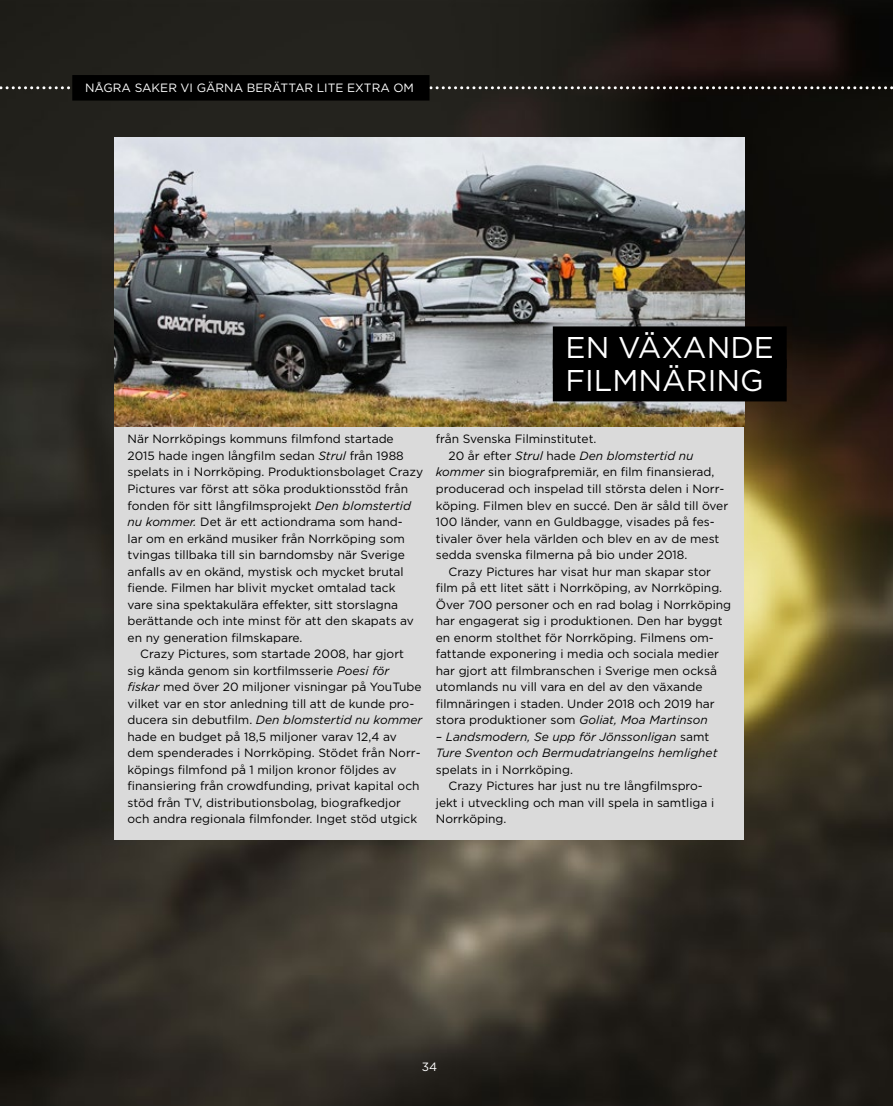
<style>
.page{position:relative;width:893px;height:1106px;background:#fff}
.page>*{position:absolute;margin:0;border:0;box-sizing:border-box;transform-origin:0 0}
.t1{font:30px/33px "Gotham";color:#fff}
.t2{font:12px "Gotham";color:#000}
.t3{font:italic 12px/16.5px "Gotham";color:#000}
.t4{font:12px "Gotham";color:#fff}
.s1{font-style:italic}
.s2{font-style:normal}
</style>
<div class="page">
<img style="left:0;top:0;width:893px;height:1106px">
<svg style="left:0;top:86px;width:893px;height:3px"></svg>
<img style="left:115px;top:137px;width:629px;height:290px">
<div style="left:115px;top:427px;width:629px;height:412px;background:#dadada"></div>
<div style="left:553px;top:326px;width:234px;height:42px;background:#000"></div>
<div style="left:553px;top:359px;width:234px;height:42px;background:#000"></div>
<div style="left:72px;top:75px;width:357px;height:26px;background:#000"></div>
<p class="t4" style="left:85px;top:80px;width:331px">NÅGRA SAKER VI GÄRNA BERÄTTAR LITE EXTRA OM</p>
<h1 class="t1" style="left:566px;top:330px;width:210px">EN VÄXANDE<br>FILMNÄRING</h1>
<p class="t2" style="left:128px;top:431px;width:268px">När Norrköpings kommuns filmfond startade</p>
<p class="t2" style="left:128px;top:448px;width:278px">2015 hade ingen långfilm sedan <span class="s1">Strul</span> från 1988</p>
<p class="t2" style="left:128px;top:464px;width:297px">spelats in i Norrköping. Produktionsbolaget Crazy</p>
<p class="t2" style="left:128px;top:481px;width:282px">Pictures var först att söka produktionsstöd från</p>
<p class="t2" style="left:128px;top:497px;width:285px">fonden för sitt långfilmsprojekt <span class="s1">Den blomstertid</span></p>
<p class="t2" style="left:128px;top:514px;width:277px"><span class="s1">nu kommer.</span> Det är ett actiondrama som hand-</p>
<p class="t2" style="left:128px;top:530px;width:279px">lar om en erkänd musiker från Norrköping som</p>
<p class="t2" style="left:128px;top:547px;width:279px">tvingas tillbaka till sin barndomsby när Sverige</p>
<p class="t2" style="left:128px;top:563px;width:278px">anfalls av en okänd, mystisk och mycket brutal</p>
<p class="t2" style="left:128px;top:580px;width:269px">fiende. Filmen har blivit mycket omtalad tack</p>
<p class="t2" style="left:128px;top:596px;width:272px">vare sina spektakulära effekter, sitt storslagna</p>
<p class="t2" style="left:128px;top:613px;width:288px">berättande och inte minst för att den skapats av</p>
<p class="t2" style="left:128px;top:629px;width:176px">en ny generation filmskapare.</p>
<p class="t2" style="left:140px;top:646px;width:265px">Crazy Pictures, som startade 2008, har gjort</p>
<p class="t2" style="left:128px;top:662px;width:263px">sig kända genom sin kortfilmsserie <span class="s1">Poesi för</span></p>
<p class="t2" style="left:128px;top:679px;width:295px"><span class="s1">fiskar</span> med över 20 miljoner visningar på YouTube</p>
<p class="t2" style="left:128px;top:695px;width:288px">vilket var en stor anledning till att de kunde pro-</p>
<p class="t3" style="left:128px;top:711px;width:296px"><span class="s2">ducera sin debutfilm.</span> Den blomstertid nu kommer</p>
<p class="t2" style="left:128px;top:728px;width:271px">hade en budget på 18,5 miljoner varav 12,4 av</p>
<p class="t2" style="left:128px;top:745px;width:295px">dem spenderades i Norrköping. Stödet från Norr-</p>
<p class="t2" style="left:128px;top:761px;width:271px">köpings filmfond på 1 miljon kronor följdes av</p>
<p class="t2" style="left:128px;top:778px;width:293px">finansiering från crowdfunding, privat kapital och</p>
<p class="t2" style="left:128px;top:794px;width:275px">stöd från TV, distributionsbolag, biografkedjor</p>
<p class="t2" style="left:128px;top:811px;width:291px">och andra regionala filmfonder. Inget stöd utgick</p>
<p class="t2" style="left:436px;top:431px;width:162px">från Svenska Filminstitutet.</p>
<p class="t3" style="left:449px;top:447px;width:246px"><span class="s2">20 år efter</span> Strul <span class="s2">hade</span> Den blomstertid nu</p>
<p class="t2" style="left:436px;top:464px;width:280px"><span class="s1">kommer</span> sin biografpremiär, en film finansierad,</p>
<p class="t2" style="left:436px;top:481px;width:290px">producerad och inspelad till största delen i Norr-</p>
<p class="t2" style="left:436px;top:497px;width:294px">köping. Filmen blev en succé. Den är såld till över</p>
<p class="t2" style="left:436px;top:514px;width:280px">100 länder, vann en Guldbagge, visades på fes-</p>
<p class="t2" style="left:436px;top:530px;width:285px">tivaler över hela världen och blev en av de mest</p>
<p class="t2" style="left:436px;top:547px;width:253px">sedda svenska filmerna på bio under 2018.</p>
<p class="t2" style="left:449px;top:563px;width:264px">Crazy Pictures har visat hur man skapar stor</p>
<p class="t2" style="left:436px;top:580px;width:288px">film på ett litet sätt i Norrköping, av Norrköping.</p>
<p class="t2" style="left:436px;top:596px;width:297px">Över 700 personer och en rad bolag i Norrköping</p>
<p class="t2" style="left:436px;top:613px;width:288px">har engagerat sig i produktionen. Den har byggt</p>
<p class="t2" style="left:436px;top:629px;width:279px">en enorm stolthet för Norrköping. Filmens om-</p>
<p class="t2" style="left:436px;top:646px;width:285px">fattande exponering i media och sociala medier</p>
<p class="t2" style="left:436px;top:662px;width:283px">har gjort att filmbranschen i Sverige men också</p>
<p class="t2" style="left:436px;top:679px;width:268px">utomlands nu vill vara en del av den växande</p>
<p class="t2" style="left:436px;top:695px;width:280px">filmnäringen i staden. Under 2018 och 2019 har</p>
<p class="t2" style="left:436px;top:712px;width:273px">stora produktioner som <span class="s1">Goliat, Moa Martinson</span></p>
<p class="t3" style="left:436px;top:728px;width:283px">– Landsmodern, Se upp för Jönssonligan <span class="s2">samt<br></span>Ture Sventon och Bermudatriangelns hemlighet</p>
<p class="t2" style="left:436px;top:761px;width:139px">spelats in i Norrköping.</p>
<p class="t2" style="left:449px;top:778px;width:256px">Crazy Pictures har just nu tre långfilmspro-</p>
<p class="t2" style="left:436px;top:794px;width:280px">jekt i utveckling och man vill spela in samtliga i</p>
<p class="t2" style="left:436px;top:811px;width:72px">Norrköping.</p>
<p class="t4" style="left:422px;top:1058px;width:17px">34</p>
</div>
